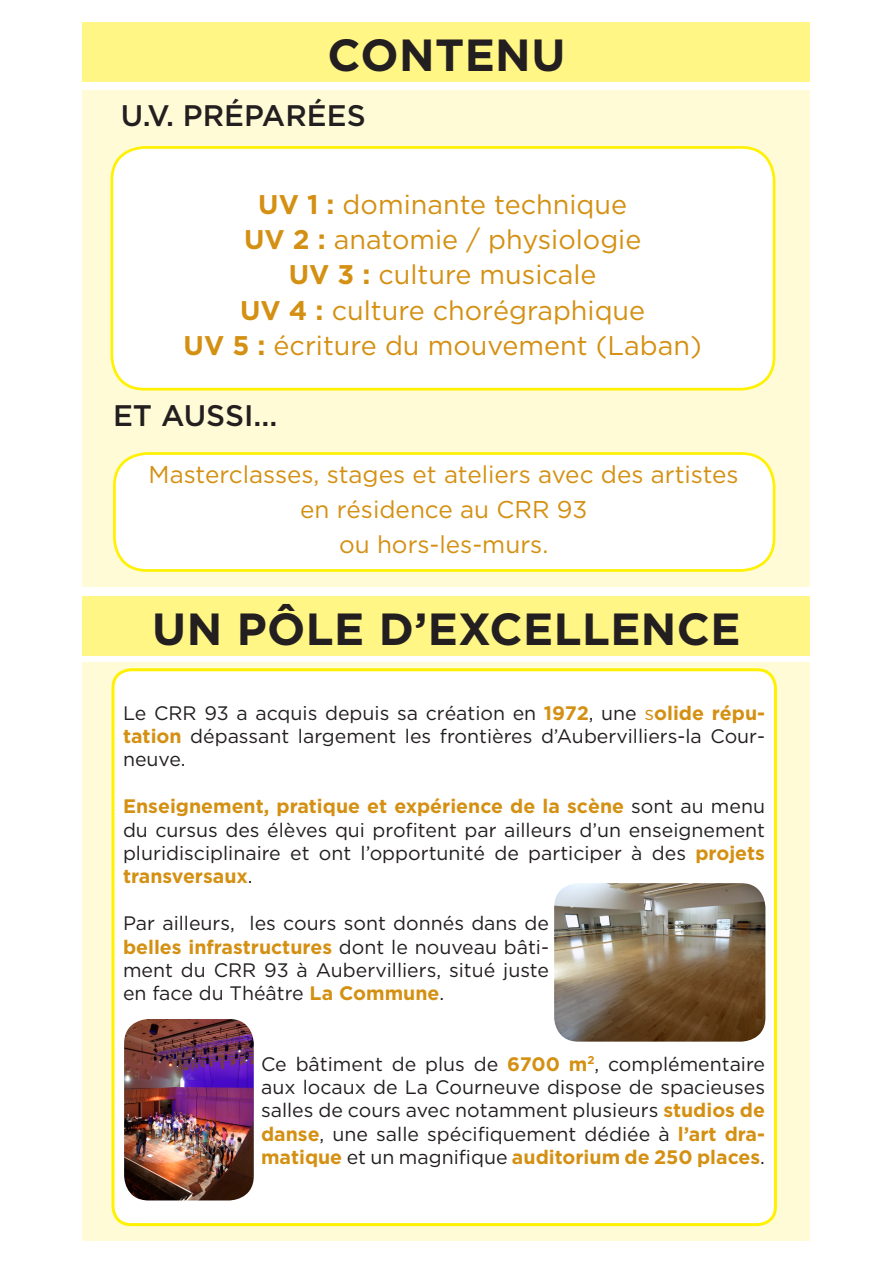
<style>
.page{position:relative;width:893px;height:1263px;background:#fff}
.page>*{position:absolute;margin:0;border:0;box-sizing:border-box;transform-origin:0 0}
.t1{font:700 45px "Gotham HTF";letter-spacing:.01em;color:#231f20}
.t2{font:500 29.7px "Gotham HTF";color:#231f20}
.t3{font:27px "Gotham HTF";color:#d49012}
.t4{font:24.3px/35.1px "Gotham HTF";color:#d49012;text-align:center}
.t5{font:19.5px/23.4px "Gotham HTF";color:#231f20;text-align:justify}
.s1{font-weight:700}
.s2{font-weight:700;color:#d49012}
.s3{color:#d49012}
</style>
<div class="page">
<div style="left:83px;top:662px;width:727px;height:579px;background:#fffbd6"></div>
<div style="left:83px;top:90px;width:727px;height:497px;background:#fffbd6"></div>
<div style="left:112px;top:147px;width:662px;height:242px;background:#fff;border-radius:32px"></div>
<div style="left:111px;top:146px;width:664px;height:244px;border:3px solid #fff101;border-radius:32px"></div>
<div style="left:114px;top:453px;width:660px;height:117px;background:#fff;border-radius:32px"></div>
<div style="left:113px;top:452px;width:662px;height:120px;border:3px solid #fff101;border-radius:32px"></div>
<div style="left:83px;top:22px;width:727px;height:60px;background:#fff685"></div>
<div style="left:83px;top:596px;width:727px;height:60px;background:#fff685"></div>
<div style="left:113px;top:670px;width:662px;height:554px;background:#fff;border-radius:18px"></div>
<div style="left:112px;top:668px;width:665px;height:558px;border:3px solid #fff101;border-radius:18px"></div>
<img style="left:554px;top:883px;width:211px;height:159px">
<img style="left:124px;top:1019px;width:130px;height:181px">
<p class="t1" style="left:328px;top:29px;width:239px">CONTENU</p>
<p class="t2" style="left:121px;top:99px;width:246px">U.V. PRÉPARÉES</p>
<p class="t3" style="left:258px;top:190px;width:370px"><span class="s1">UV 1 :</span> dominante technique</p>
<p class="t3" style="left:244px;top:225px;width:399px"><span class="s1">UV 2 :</span> anatomie / physiologie</p>
<p class="t3" style="left:289px;top:260px;width:309px"><span class="s1">UV 3 :</span> culture musicale</p>
<p class="t3" style="left:240px;top:295px;width:407px"><span class="s1">UV 4 :</span> culture chorégraphique</p>
<p class="t3" style="left:184px;top:330px;width:520px"><span class="s1">UV 5 :</span> écriture du mouvement (Laban)</p>
<p class="t2" style="left:113px;top:399px;width:166px">ET AUSSI...</p>
<p class="t4" style="left:149px;top:456px;width:592px">Masterclasses, stages et ateliers avec des artistes en résidence au CRR 93</p>
<p class="t4" style="left:339px;top:527px;width:211px">ou hors-les-murs.</p>
<p class="t1" style="left:152px;top:603px;width:590px">UN PÔLE D’EXCELLENCE</p>
<p class="t5" style="left:123px;top:701px;width:644px">Le CRR 93 a acquis depuis sa création en <span class="s2">1972</span>, une <span class="s3">s</span><span class="s2">olide répu&shy;tation</span> dépassant largement les frontières d’Aubervilliers-la Cour&shy;neuve.</p>
<p class="t5" style="left:123px;top:794px;width:644px"><span class="s2">Enseignement, pratique et expérience de la scène</span> sont au menu du cursus des élèves qui profitent par ailleurs d’un enseignement pluridisciplinaire et ont l’opportunité de participer à des <span class="s2">projets transversaux</span>.</p>
<p class="t5" style="left:123px;top:911px;width:428px">Par ailleurs, les cours sont donnés dans de <span class="s2">belles infrastructures</span> dont le nouveau bâti&shy;ment du CRR 93 à Aubervilliers, situé juste en face du Théâtre <span class="s2">La Commune</span>.</p>
<p class="t5" style="left:261px;top:1052px;width:506px">Ce bâtiment de plus de <span class="s2">6700 m</span><sup>2</sup>, complémentaire aux locaux de La Courneuve dispose de spacieuses salles de cours avec notamment plusieurs <span class="s2">studios de danse</span>, une salle spécifiquement dédiée à <span class="s2">l’art dra&shy;matique</span> et un magnifique <span class="s2">auditorium de 250 places</span>.</p>
</div>
